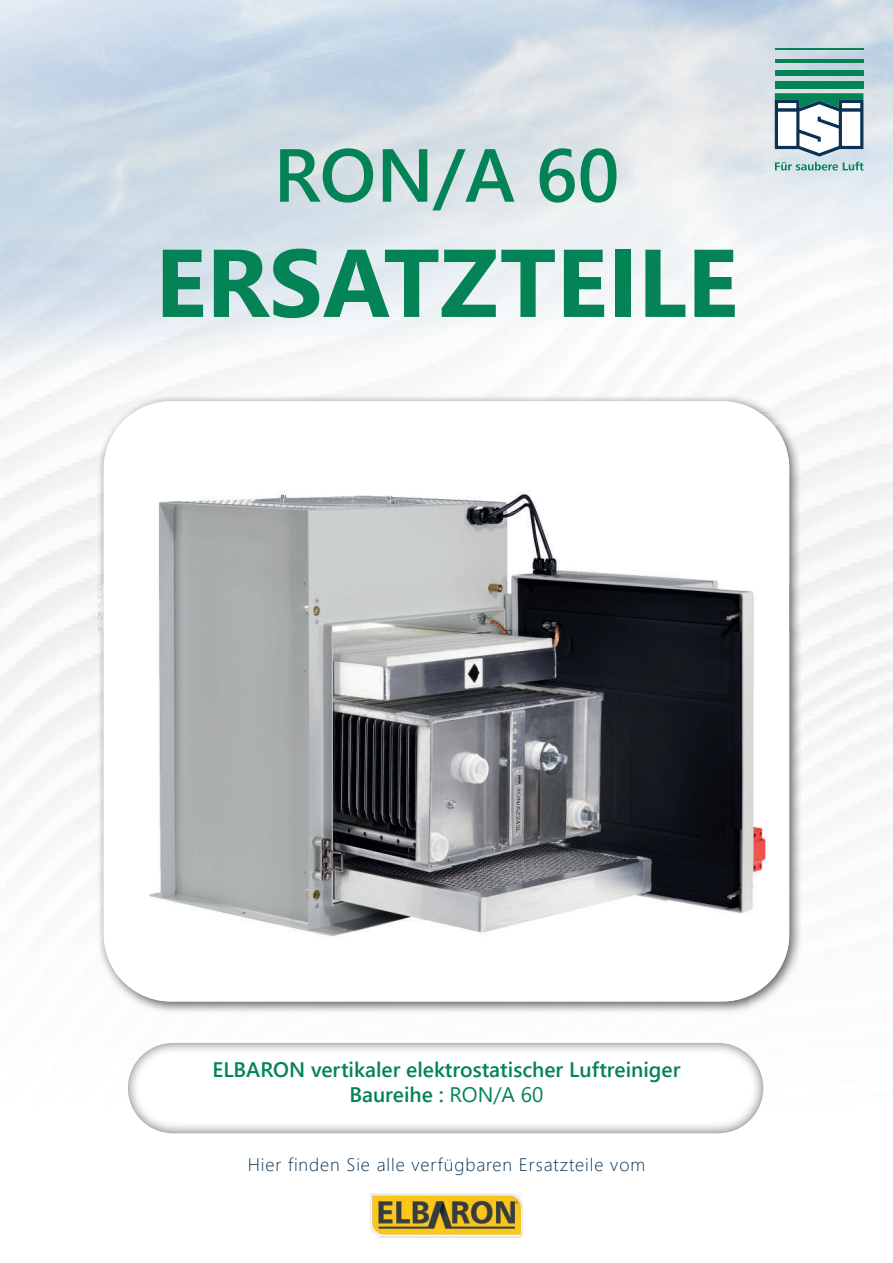
<style>
.page{position:relative;width:893px;height:1263px;background:#fff}
.page>*{position:absolute;margin:0;border:0;box-sizing:border-box;transform-origin:0 0}
.t1{font:700 96px "Segoe UI";color:#048357}
.t2{font:600 75px "Segoe UI";color:#048357}
.t3{font:600 21px/25.2px "Segoe UI";color:#048359;text-align:center}
.t4{font:300 18px "Segoe UI";letter-spacing:.05em;color:#083251}
.s1{font-weight:400}
</style>
<div class="page">
<div style="left:0;top:584px;width:97px;height:41px;background:#f4f5f5"></div>
<img style="left:630px;top:0;width:158px;height:195px">
<img style="left:787px;top:0;width:106px;height:154px">
<img style="left:150px;top:88px;width:61px;height:16px">
<img style="left:346px;top:32px;width:75px;height:20px">
<img style="left:128px;top:1043px;width:635px;height:90px;border-radius:45px">
<img style="left:97px;top:603px;width:7px;height:28px">
<img style="left:97px;top:631px;width:50px;height:380px">
<svg style="left:97px;top:599px;width:7px;height:4px"></svg>
<img style="left:97px;top:584px;width:7px;height:15px">
<img style="left:97px;top:395px;width:705px;height:189px">
<div style="left:104px;top:401px;width:685px;height:600px;background:#fff;border-radius:67px"></div>
<img style="left:375px;top:1236px;width:146px;height:2px">
<svg style="left:798px;top:413px;width:16px;height:5px"></svg>
<img style="left:789px;top:584px;width:13px;height:47px">
<img style="left:789px;top:425px;width:13px;height:159px">
<img style="left:749px;top:631px;width:53px;height:377px">
<img style="left:798px;top:415px;width:4px;height:10px">
<img style="left:115px;top:415px;width:674px;height:586px">
<img style="left:371px;top:1193px;width:151px;height:43px">
<hr style="left:775px;top:48px;width:88px;height:1px;background:#048355">
<hr style="left:775px;top:59px;width:88px;height:3px;background:#048355">
<div style="left:775px;top:71px;width:88px;height:5px;background:#048355"></div>
<div style="left:775px;top:81px;width:88px;height:8px;background:#048355"></div>
<svg style="left:775px;top:93px;width:88px;height:78px"></svg>
<h2 class="t2" style="left:274px;top:145px;width:347px">RON/A 60</h2>
<h1 class="t1" style="left:155px;top:245px;width:584px">ERSATZTEILE</h1>
<p class="t3" style="left:212px;top:1059px;width:469px">ELBARON vertikaler elektrostatischer Luftreiniger<br>Baureihe : <span class="s1">RON/A 60</span></p>
<p class="t4" style="left:248px;top:1157px;width:399px">Hier finden Sie alle verfügbaren Ersatzteile vom</p>
</div>
